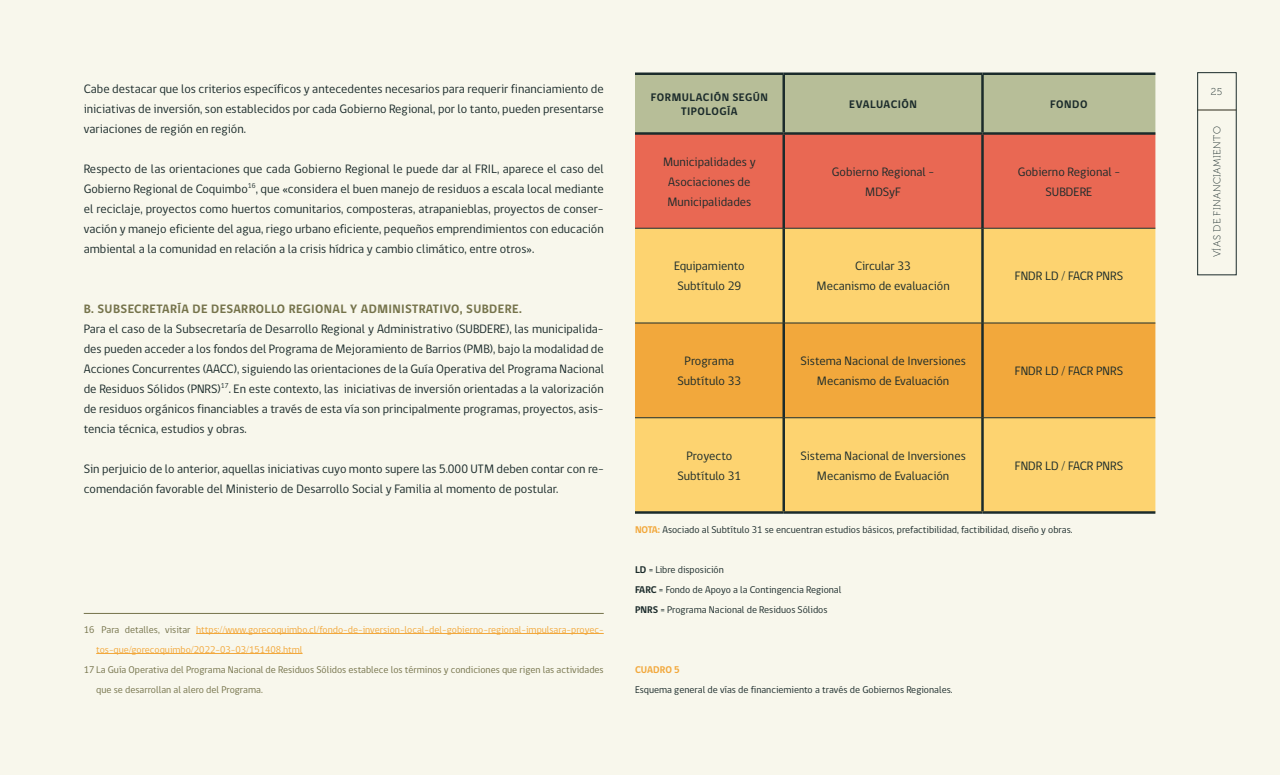
<style>
.page{position:relative;width:1280px;height:775px;background:#f8f7ec}
.page>*{position:absolute;margin:0;border:0;box-sizing:border-box;transform-origin:0 0}
.t1{font:12.5px/20px "gob CL";color:#1b2b2b;text-align:center}
.t2{font:700 12.5px "gob CL";letter-spacing:.03em;color:#75734b}
.t3{font:700 11.25px/13.8px "gob CL";letter-spacing:.04em;color:#1b2b2b;text-align:center}
.t4{font:10px/20px "gob CL";color:#1b2b2b}
.t5{font:10px/20px "gob CL";color:#f2a83c}
.t6{font:10px/20px "gob CL";color:#75734b}
.t7{font:10px "Museo 100";letter-spacing:.05em;color:#1b2b2b}
.t8{font:700 10px "gob CL";color:#f2a83c}
.s1{color:#75734b}
.s2{font-weight:700;color:#f2a83c}
.s3{font-weight:700}
</style>
<div class="page">
<hr style="left:1198px;top:110px;width:38px;height:1px;background:#2b2919">
<hr style="left:84px;top:613px;width:520px;height:1px;background:#75734b">
<hr style="left:196px;top:633px;width:408px;height:1px;background:#f2a83c">
<hr style="left:96px;top:653px;width:207px;height:1px;background:#f2a83c">
<div style="left:635px;top:75px;width:520px;height:57px;background:#b7be98"></div>
<div style="left:635px;top:135px;width:520px;height:93px;background:#e96853"></div>
<div style="left:635px;top:229px;width:520px;height:282px;background:#fdd370"></div>
<div style="left:635px;top:324px;width:520px;height:94px;background:#f2a83c"></div>
<hr style="left:635px;top:72px;width:149px;height:3px;background:#1b2b2b">
<hr style="left:784px;top:72px;width:198px;height:3px;background:#1b2b2b">
<hr style="left:782px;top:75px;width:3px;height:57px;background:#1b2b2b">
<hr style="left:982px;top:72px;width:173px;height:3px;background:#1b2b2b">
<hr style="left:981px;top:75px;width:3px;height:57px;background:#1b2b2b">
<hr style="left:782px;top:135px;width:3px;height:93px;background:#1b2b2b">
<hr style="left:981px;top:135px;width:3px;height:93px;background:#1b2b2b">
<hr style="left:782px;top:228px;width:3px;height:95px;background:#1b2b2b">
<hr style="left:981px;top:228px;width:3px;height:95px;background:#1b2b2b">
<hr style="left:782px;top:323px;width:3px;height:95px;background:#1b2b2b">
<hr style="left:981px;top:323px;width:3px;height:95px;background:#1b2b2b">
<hr style="left:782px;top:418px;width:3px;height:93px;background:#1b2b2b">
<hr style="left:981px;top:418px;width:3px;height:93px;background:#1b2b2b">
<hr style="left:635px;top:511px;width:149px;height:3px;background:#1b2b2b">
<hr style="left:784px;top:511px;width:198px;height:3px;background:#1b2b2b">
<hr style="left:982px;top:511px;width:173px;height:3px;background:#1b2b2b">
<hr style="left:635px;top:132px;width:149px;height:3px;background:#1b2b2b">
<hr style="left:784px;top:132px;width:198px;height:3px;background:#1b2b2b">
<hr style="left:982px;top:132px;width:173px;height:3px;background:#1b2b2b">
<hr style="left:635px;top:228px;width:149px;height:1px;background:#1b2b2b">
<hr style="left:784px;top:228px;width:198px;height:1px;background:#1b2b2b">
<hr style="left:982px;top:228px;width:173px;height:1px;background:#1b2b2b">
<hr style="left:635px;top:323px;width:149px;height:1px;background:#1b2b2b">
<hr style="left:784px;top:323px;width:198px;height:1px;background:#1b2b2b">
<hr style="left:982px;top:323px;width:173px;height:1px;background:#1b2b2b">
<hr style="left:635px;top:418px;width:149px;height:1px;background:#1b2b2b">
<hr style="left:784px;top:418px;width:198px;height:1px;background:#1b2b2b">
<hr style="left:982px;top:418px;width:173px;height:1px;background:#1b2b2b">
<p class="t1" style="left:84px;top:79px;width:522px;text-align:justify">Cabe destacar que los criterios específicos y antecedentes necesarios para requerir financiamiento de iniciativas de inversión, son establecidos por cada Gobierno Regional, por lo tanto, pueden presentarse variaciones de región en región.</p>
<p class="t1" style="left:84px;top:159px;width:522px;text-align:justify">Respecto de las orientaciones que cada Gobierno Regional le puede dar al FRIL, aparece el caso del Gobierno Regional de Coquimbo<sup>16</sup>, que «considera el buen manejo de residuos a escala local mediante el reciclaje, proyectos como huertos comunitarios, composteras, atrapanieblas, proyectos de conser&shy;vación y manejo eficiente del agua, riego urbano eficiente, pequeños emprendimientos con educación ambiental a la comunidad en relación a la crisis hídrica y cambio climático, entre otros».</p>
<p class="t2" style="left:84px;top:300px;width:440px">B. SUBSECRETARÍA DE DESARROLLO REGIONAL Y ADMINISTRATIVO, SUBDERE.</p>
<p class="t1" style="left:84px;top:319px;width:522px;text-align:justify">Para el caso de la Subsecretaría de Desarrollo Regional y Administrativo (SUBDERE), las municipalida&shy;des pueden acceder a los fondos del Programa de Mejoramiento de Barrios (PMB), bajo la modalidad de Acciones Concurrentes (AACC), siguiendo las orientaciones de la Guía Operativa del Programa Nacional de Residuos Sólidos (PNRS)<sup>17</sup>. En este contexto, las iniciativas de inversión orientadas a la valorización de residuos orgánicos financiables a través de esta vía son principalmente programas, proyectos, asis&shy;tencia técnica, estudios y obras.</p>
<p class="t1" style="left:84px;top:459px;width:522px;text-align:left">Sin perjuicio de lo anterior, aquellas iniciativas cuyo monto supere las 5.000 UTM deben contar con re&shy;comendación favorable del Ministerio de Desarrollo Social y Familia al momento de postular.</p>
<p class="t5" style="left:96px;top:619px;width:509px;text-indent:-12px"><span class="s1">16 Para detalles, visitar</span> https://www.gorecoquimbo.cl/fondo-de-inversion-local-del-gobierno-regional-impulsara-proyec&shy;tos-que/gorecoquimbo/2022-03-03/151408.html</p>
<p class="t6" style="left:96px;top:659px;width:509px;text-indent:-12px">17 La Guía Operativa del Programa Nacional de Residuos Sólidos establece los términos y condiciones que rigen las actividades que se desarrollan al alero del Programa.</p>
<p class="t3" style="left:651px;top:91px;width:119px">FORMULACIÓN SEGÚN<br>TIPOLOGÍA</p>
<p class="t3" style="left:849px;top:97px;width:69px">EVALUACIÓN</p>
<p class="t3" style="left:1050px;top:97px;width:39px">FONDO</p>
<p class="t1" style="left:663px;top:152px;width:94px">Municipalidades y<br>Asociaciones de<br>Municipalidades</p>
<p class="t1" style="left:832px;top:162px;width:104px">Gobierno Regional -<br>MDSyF</p>
<p class="t1" style="left:1018px;top:162px;width:104px">Gobierno Regional -<br>SUBDERE</p>
<p class="t1" style="left:674px;top:256px;width:72px;text-align:left">Equipamiento<br>Subtítulo 29</p>
<p class="t1" style="left:817px;top:256px;width:135px">Circular 33<br>Mecanismo de evaluación</p>
<p class="t1" style="left:1015px;top:266px;width:110px">FNDR LD / FACR PNRS</p>
<p class="t1" style="left:677px;top:351px;width:65px">Programa<br>Subtítulo 33</p>
<p class="t1" style="left:800px;top:351px;width:167px">Sistema Nacional de Inversiones<br>Mecanismo de Evaluación</p>
<p class="t1" style="left:1015px;top:361px;width:110px">FNDR LD / FACR PNRS</p>
<p class="t1" style="left:677px;top:446px;width:65px">Proyecto<br>Subtítulo 31</p>
<p class="t1" style="left:800px;top:446px;width:167px">Sistema Nacional de Inversiones<br>Mecanismo de Evaluación</p>
<p class="t1" style="left:1015px;top:456px;width:110px">FNDR LD / FACR PNRS</p>
<p class="t4" style="left:635px;top:519px;width:439px"><span class="s2">NOTA:</span> Asociado al Subtítulo 31 se encuentran estudios básicos, prefactibilidad, factibilidad, diseño y obras.</p>
<p class="t4" style="left:635px;top:559px;width:208px"><span class="s3">LD</span> = Libre disposición<br><span class="s3">FARC</span> = Fondo de Apoyo a la Contingencia Regional<br><span class="s3">PNRS</span> = Programa Nacional de Residuos Sólidos</p>
<p class="t8" style="left:635px;top:663px;width:46px">CUADRO 5</p>
<p class="t4" style="left:635px;top:680px;width:319px">Esquema general de vías de financiemiento a través de Gobiernos Regionales.</p>
<p class="t7" style="left:1211px;top:86px;width:13px">25</p>
<p class="t7" style="left:1212px;top:257px;width:133px;rotate:-90deg">VÍAS DE FINANCIAMIENTO</p>
</div>
